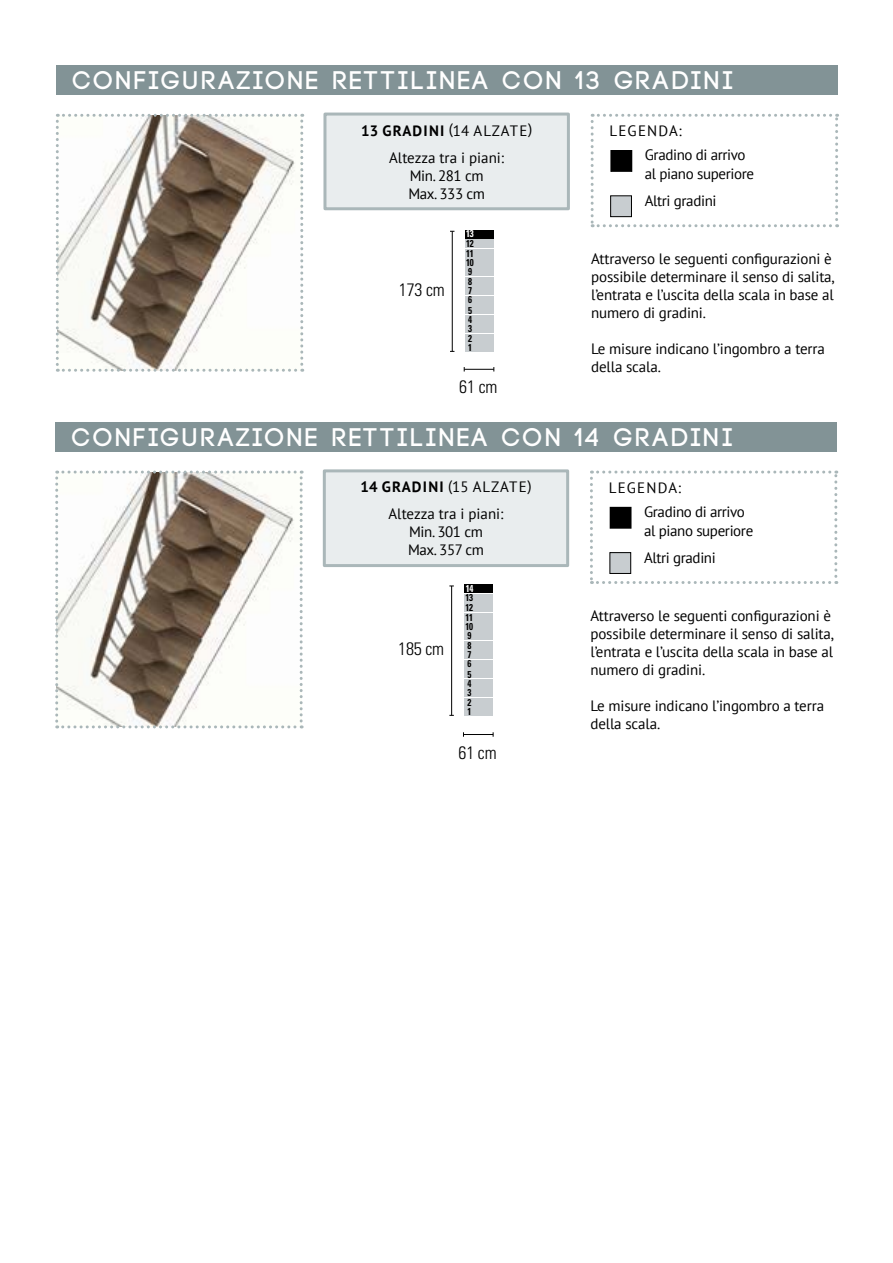
<style>
.page{position:relative;width:893px;height:1263px;background:#fff}
.page>*{position:absolute;margin:0;border:0;box-sizing:border-box;transform-origin:0 0}
.t1{font:700 25.5px "Code";letter-spacing:.12em;color:#fff}
.t2{font:300 condensed 18px "Univers LT Std";letter-spacing:-.01em;color:#000}
.t3{font:15px/18px "PT Sans";letter-spacing:-.01em;color:#000}
.t4{font:700 condensed 9.9px/9.4px "Univers LT Std";letter-spacing:-.05em;color:#000;scale:.9 1}
.t5{font:700 condensed 9.9px "Univers LT Std";color:#fff;scale:.9 1}
.s1{font-weight:700}
</style>
<div class="page">
<div style="left:55px;top:423px;width:782px;height:29px;background:#829396"></div>
<div style="left:323px;top:469px;width:246px;height:98px;background:#e9edee;border:3px solid #aab7b9"></div>
<div style="left:464px;top:584px;width:29px;height:9px;background:#000"></div>
<div style="left:464px;top:651px;width:29px;height:8px;background:#c8cdd0"></div>
<div style="left:464px;top:670px;width:29px;height:8px;background:#c8cdd0"></div>
<div style="left:464px;top:689px;width:29px;height:8px;background:#c8cdd0"></div>
<div style="left:464px;top:622px;width:29px;height:9px;background:#c8cdd0"></div>
<div style="left:464px;top:603px;width:29px;height:9px;background:#c8cdd0"></div>
<div style="left:464px;top:641px;width:29px;height:9px;background:#c8cdd0"></div>
<div style="left:464px;top:660px;width:29px;height:9px;background:#c8cdd0"></div>
<div style="left:464px;top:679px;width:29px;height:9px;background:#c8cdd0"></div>
<div style="left:464px;top:613px;width:29px;height:8px;background:#c8cdd0"></div>
<div style="left:464px;top:594px;width:29px;height:8px;background:#c8cdd0"></div>
<div style="left:464px;top:632px;width:29px;height:8px;background:#c8cdd0"></div>
<div style="left:464px;top:707px;width:29px;height:9px;background:#c8cdd0"></div>
<div style="left:464px;top:698px;width:29px;height:8px;background:#c8cdd0"></div>
<hr style="left:451px;top:586px;width:1px;height:129px;background:#000">
<hr style="left:463px;top:734px;width:30px;height:1px;background:#000">
<svg style="left:55px;top:471px;width:248px;height:257px"></svg>
<svg style="left:590px;top:471px;width:247px;height:113px"></svg>
<div style="left:610px;top:552px;width:21px;height:21px;background:#c8cdd0"></div>
<div style="left:609px;top:552px;width:22px;height:22px;border:1px solid #000"></div>
<div style="left:610px;top:507px;width:21px;height:21px;background:#000"></div>
<div style="left:56px;top:66px;width:782px;height:29px;background:#829396"></div>
<div style="left:323px;top:113px;width:247px;height:97px;background:#e9edee;border:3px solid #aab7b9"></div>
<div style="left:465px;top:287px;width:29px;height:8px;background:#c8cdd0"></div>
<div style="left:465px;top:306px;width:29px;height:8px;background:#c8cdd0"></div>
<div style="left:465px;top:325px;width:29px;height:8px;background:#c8cdd0"></div>
<div style="left:465px;top:258px;width:29px;height:9px;background:#c8cdd0"></div>
<div style="left:465px;top:239px;width:29px;height:9px;background:#c8cdd0"></div>
<div style="left:465px;top:277px;width:29px;height:9px;background:#c8cdd0"></div>
<div style="left:465px;top:296px;width:29px;height:9px;background:#c8cdd0"></div>
<div style="left:465px;top:315px;width:29px;height:9px;background:#c8cdd0"></div>
<div style="left:465px;top:249px;width:29px;height:8px;background:#c8cdd0"></div>
<div style="left:465px;top:230px;width:29px;height:8px;background:#000"></div>
<div style="left:465px;top:268px;width:29px;height:8px;background:#c8cdd0"></div>
<div style="left:465px;top:343px;width:29px;height:9px;background:#c8cdd0"></div>
<div style="left:465px;top:334px;width:29px;height:8px;background:#c8cdd0"></div>
<hr style="left:452px;top:231px;width:1px;height:120px;background:#000">
<hr style="left:464px;top:369px;width:30px;height:1px;background:#000">
<svg style="left:56px;top:114px;width:247px;height:258px"></svg>
<svg style="left:591px;top:114px;width:247px;height:113px"></svg>
<div style="left:611px;top:196px;width:20px;height:21px;background:#c8cdd0"></div>
<div style="left:610px;top:195px;width:22px;height:22px;border:1px solid #000"></div>
<div style="left:611px;top:150px;width:21px;height:21px;background:#000"></div>
<div style="left:611px;top:150px;width:21px;height:22px;border:1px solid #000"></div>
<h1 class="t1" style="left:73px;top:68px;width:662px">CONFIGURAZIONE RETTILINEA CON 13 GRADINI</h1>
<p class="t3" style="left:361px;top:117px;width:173px;line-height:27px;text-align:center"><span class="s1">13 GRADINI</span> (14 ALZATE)<br>Altezza tra i piani:</p>
<p class="t3" style="left:408px;top:166px;width:78px">Min. 281 cm<br>Max. 333 cm</p>
<p class="t5" style="left:466px;top:228px;width:10px">13</p>
<p class="t4" style="left:466px;top:239px;width:10px">12<br>11<br>10<br>9<br>8<br>7<br>6</p>
<p class="t4" style="left:468px;top:305px;width:6px">5<br>4</p>
<p class="t4" style="left:468px;top:334px;width:6px">2</p>
<p class="t3" style="left:645px;top:119px;width:102px;line-height:23.5px;text-indent:-35px">LEGENDA:<br>Gradino di arrivo</p>
<p class="t3" style="left:645px;top:160px;width:111px;line-height:27px">al piano superiore<br>Altri gradini</p>
<p class="t3" style="left:591px;top:249px;width:245px">Attraverso le seguenti configurazioni è possibile determinare il senso di salita, l’entrata e l’uscita della scala in base al numero di gradini.</p>
<p class="t3" style="left:591px;top:339px;width:235px">Le misure indicano l’ingombro a terra della scala.</p>
<p class="t2" style="left:399px;top:279px;width:48px">173 cm</p>
<p class="t4" style="left:468px;top:319px;width:6px;line-height:18.8px">3<br>1</p>
<p class="t2" style="left:459px;top:376px;width:40px">61 cm</p>
<h1 class="t1" style="left:72px;top:424px;width:662px">CONFIGURAZIONE RETTILINEA CON 14 GRADINI</h1>
<p class="t3" style="left:360px;top:473px;width:173px;line-height:27px;text-align:center"><span class="s1">14 GRADINI</span> (15 ALZATE)<br>Altezza tra i piani:</p>
<p class="t3" style="left:408px;top:523px;width:77px">Min. 301 cm<br>Max. 357 cm</p>
<p class="t5" style="left:466px;top:582px;width:10px">14</p>
<p class="t4" style="left:466px;top:593px;width:10px">13<br>12<br>11<br>10<br>9<br>8<br>7<br>6</p>
<p class="t4" style="left:467px;top:669px;width:6px">5<br>4</p>
<p class="t4" style="left:467px;top:698px;width:6px">2</p>
<p class="t3" style="left:644px;top:476px;width:102px;line-height:23.5px;text-indent:-35px">LEGENDA:<br>Gradino di arrivo</p>
<p class="t3" style="left:644px;top:517px;width:111px;line-height:27px">al piano superiore<br>Altri gradini</p>
<p class="t3" style="left:590px;top:606px;width:245px">Attraverso le seguenti configurazioni è possibile determinare il senso di salita, l’entrata e l’uscita della scala in base al numero di gradini.</p>
<p class="t3" style="left:590px;top:696px;width:235px">Le misure indicano l’ingombro a terra della scala.</p>
<p class="t2" style="left:398px;top:638px;width:48px">185 cm</p>
<p class="t4" style="left:467px;top:683px;width:6px;line-height:18.8px">3<br>1</p>
<p class="t2" style="left:459px;top:741px;width:40px">61 cm</p>
</div>
